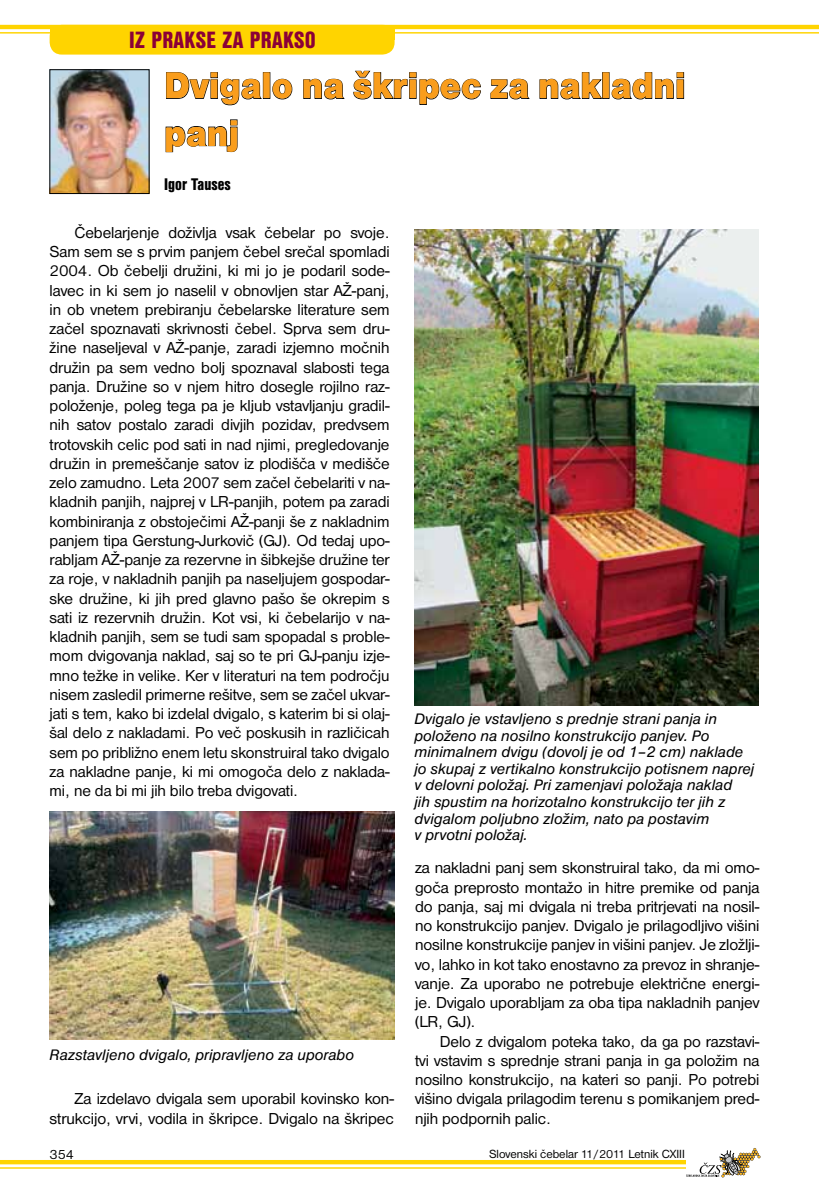
<style>
.page{position:relative;width:819px;height:1191px;background:#fff}
.page>*{position:absolute;margin:0;border:0;box-sizing:border-box;transform-origin:0 0}
.t1{font:38.5px/47.2px "Nimbus San DEE Blac";color:#f99d1c;scale:.92 1}
.t2{font:24.5px "Nimbus San DEE Blac Cond";letter-spacing:.015em;color:#8b0037}
.t3{font:17.5px "Nimbus San DEE Blac Cond";color:#000}
.t4{font:16.45px/19.2px "Nimbus San DEE";letter-spacing:-.005em;color:#000;text-align:justify}
.t5{font:italic 15.75px/16.6px "Nimbus San DEE";color:#000}
.t6{font:14px "Nimbus San DEE";color:#000}
.t7{font:12.25px "Nimbus San DEE";color:#000}
</style>
<div class="page">
<div style="left:50px;top:25px;width:344px;height:30px;background:#ffd400;border-radius:12px"></div>
<hr style="left:0;top:25px;width:819px;height:4px;background:#ffd400">
<hr style="left:0;top:32px;width:819px;height:2px;background:#ffd400">
<div style="left:50px;top:25px;width:344px;height:15px;background:#ffd400"></div>
<hr style="left:0;top:1160px;width:752px;height:4px;background:#ffd400">
<hr style="left:0;top:1167px;width:752px;height:1px;background:#ffd400">
<svg style="left:686px;top:1148px;width:74px;height:29px"></svg>
<svg style="left:166px;top:72px;width:97px;height:34px"></svg>
<div style="left:263px;top:72px;width:7px;height:27px;border:1px solid #000"></div>
<svg style="left:272px;top:78px;width:21px;height:22px"></svg>
<svg style="left:303px;top:78px;width:42px;height:22px"></svg>
<svg style="left:353px;top:70px;width:128px;height:35px"></svg>
<svg style="left:490px;top:78px;width:40px;height:22px"></svg>
<svg style="left:539px;top:72px;width:63px;height:28px"></svg>
<div style="left:602px;top:72px;width:7px;height:27px;border:1px solid #000"></div>
<svg style="left:611px;top:72px;width:73px;height:28px"></svg>
<svg style="left:165px;top:119px;width:73px;height:34px"></svg>
<img style="left:50px;top:811px;width:344px;height:228px">
<img style="left:414px;top:229px;width:344px;height:476px">
<img style="left:52px;top:71px;width:95px;height:121px">
<div style="left:50px;top:69px;width:99px;height:125px;border:1px solid #000"></div>
<h2 class="t2" style="left:129px;top:26px;width:188px">IZ PRAKSE ZA PRAKSO</h2>
<h1 class="t1" style="left:164px;top:62px;width:568px">Dvigalo na škripec za nakladni panj</h1>
<p class="t3" style="left:164px;top:174px;width:68px">Igor Tauses</p>
<p class="t4" style="left:50px;top:223px;width:341px;text-indent:25px">Čebelarjenje doživlja vsak čebelar po svoje.<br>Sam sem se s prvim panjem čebel srečal spomladi 2004. Ob čebelji družini, ki mi jo je podaril sode&shy;lavec in ki sem jo naselil v obnovljen star AŽ-panj, in ob vnetem prebiranju čebelarske literature sem začel spoznavati skrivnosti čebel. Sprva sem dru&shy;žine naseljeval v AŽ-panje, zaradi izjemno močnih družin pa sem vedno bolj spoznaval slabosti tega panja. Družine so v njem hitro dosegle rojilno raz&shy;položenje, poleg tega pa je kljub vstavljanju gradil&shy;nih satov postalo zaradi divjih pozidav, predvsem trotovskih celic pod sati in nad njimi, pregledovanje družin in premeščanje satov iz plodišča v medišče zelo zamudno. Leta 2007 sem začel čebelariti v na&shy;kladnih panjih, najprej v LR-panjih, potem pa zaradi kombiniranja z obstoječimi AŽ-panji še z nakladnim panjem tipa Gerstung-Jurkovič (GJ). Od tedaj upo&shy;rabljam AŽ-panje za rezervne in šibkejše družine ter za roje, v nakladnih panjih pa naseljujem gospodar&shy;ske družine, ki jih pred glavno pašo še okrepim s sati iz rezervnih družin. Kot vsi, ki čebelarijo v na&shy;kladnih panjih, sem se tudi sam spopadal s proble&shy;mom dvigovanja naklad, saj so te pri GJ-panju izje&shy;mno težke in velike. Ker v literaturi na tem področju nisem zasledil primerne rešitve, sem se začel ukvar&shy;jati s tem, kako bi izdelal dvigalo, s katerim bi si olaj&shy;šal delo z nakladami. Po več poskusih in različicah sem po približno enem letu skonstruiral tako dvigalo za nakladne panje, ki mi omogoča delo z naklada&shy;mi, ne da bi mi jih bilo treba dvigovati.</p>
<p class="t5" style="left:50px;top:1046px;width:306px">Razstavljeno dvigalo, pripravljeno za uporabo</p>
<p class="t4" style="left:50px;top:1089px;width:346px;text-align:right">Za izdelavo dvigala sem uporabil kovinsko kon&shy;strukcijo, vrvi, vodila in škripce. Dvigalo na škripec</p>
<p class="t5" style="left:414px;top:710px;width:341px">Dvigalo je vstavljeno s prednje strani panja in položeno na nosilno konstrukcijo panjev. Po minimalnem dvigu (dovolj je od 1–2 cm) naklade jo skupaj z vertikalno konstrukcijo potisnem naprej v delovni položaj. Pri zamenjavi položaja naklad<br>jih spustim na horizotalno konstrukcijo ter jih z dvigalom poljubno zložim, nato pa postavim<br>v prvotni položaj.</p>
<p class="t4" style="left:415px;top:858px;width:346px">za nakladni panj sem skonstruiral tako, da mi omo&shy;goča preprosto montažo in hitre premike od panja do panja, saj mi dvigala ni treba pritrjevati na nosil&shy;no konstrukcijo panjev. Dvigalo je prilagodljivo višini nosilne konstrukcije panjev in višini panjev. Je zložlji&shy;vo, lahko in kot tako enostavno za prevoz in shranje&shy;vanje. Za uporabo ne potrebuje električne energi&shy;je. Dvigalo uporabljam za oba tipa nakladnih panjev (LR, GJ).</p>
<p class="t4" style="left:415px;top:1031px;width:346px;text-indent:25px">Delo z dvigalom poteka tako, da ga po razstavi&shy;tvi vstavim s sprednje strani panja in ga položim na nosilno konstrukcijo, na kateri so panji. Po potrebi višino dvigala prilagodim terenu s pomikanjem pred&shy;njih podpornih palic.</p>
<p class="t6" style="left:50px;top:1146px;width:26px">354</p>
<p class="t7" style="left:489px;top:1147px;width:197px">Slovenski čebelar 11/2011 Letnik CXIII</p>
</div>
